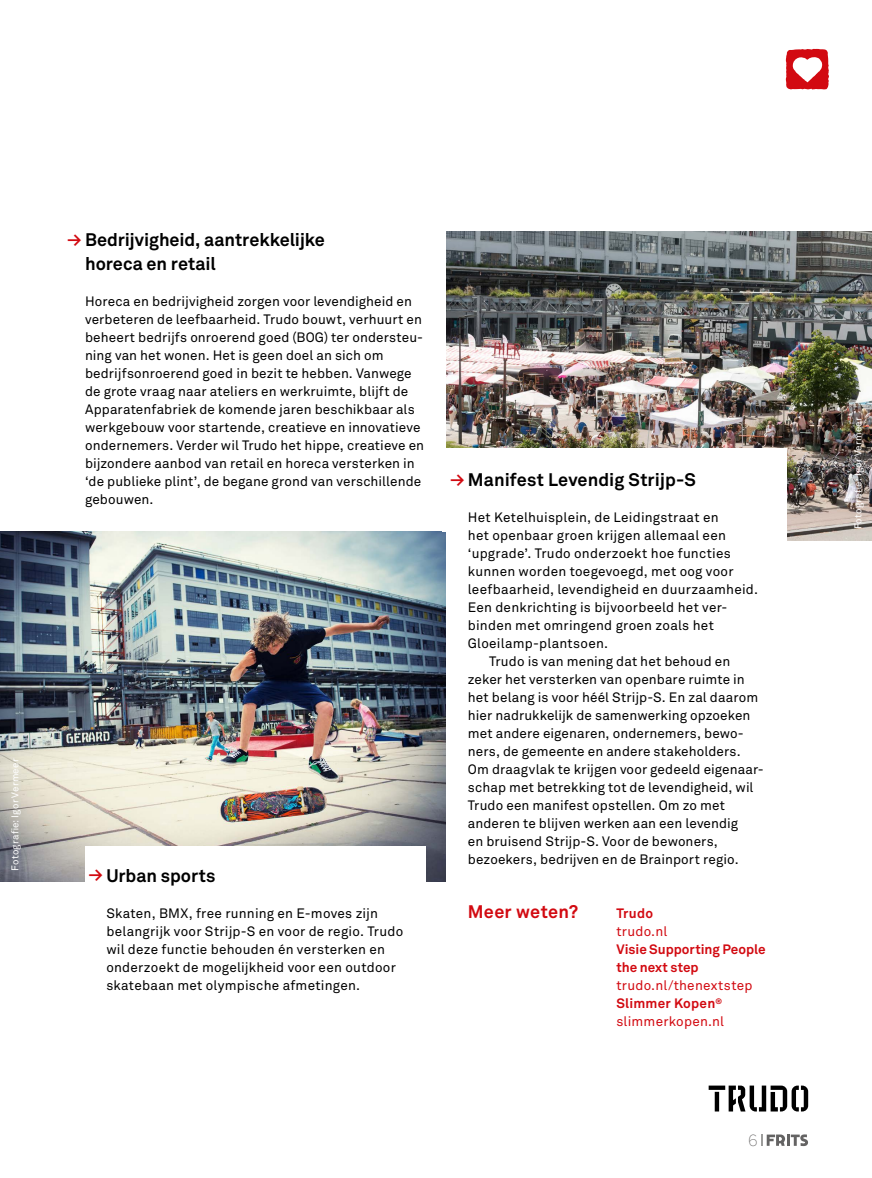
<style>
.page{position:relative;width:872px;height:1178px;background:#fff}
.page>*{position:absolute;margin:0;border:0;box-sizing:border-box;transform-origin:0 0}
.t1{font:700 18px/24px "Akkurat Pro";color:#000}
.t2{font:700 18px "Akkurat Pro";letter-spacing:.015em;color:#d20a11}
.PAGINA_cijfer{font:100 16.95px "Proxima Nova T";color:#646363}
.t3{font:13.5px/18px "Akkurat Pro";letter-spacing:.01em;color:#000}
.t4{font:13.5px/18px "Akkurat Pro";letter-spacing:.015em;color:#d20a11}
.t5{font:700 13.5px "Akkurat Pro";color:#d20a11}
.t6{font:700 13.5px "Akkurat Pro";letter-spacing:.02em;color:#d20a11}
.t7{font:9.75px "Akkurat Pro";letter-spacing:.02em;color:#fff}
.s1{color:#d20a11}
.s2{font-weight:700}
</style>
<div class="page">
<svg style="left:761px;top:1134px;width:47px;height:12px"></svg>
<img style="left:0;top:531px;width:446px;height:350px">
<img style="left:446px;top:232px;width:426px;height:308px">
<svg style="left:785px;top:49px;width:44px;height:40px"></svg>
<div style="left:714px;top:1092px;width:5px;height:19px;background:#000"></div>
<div style="left:708px;top:1085px;width:17px;height:5px;background:#000"></div>
<svg style="left:728px;top:1085px;width:80px;height:26px"></svg>
<div style="left:85px;top:846px;width:340px;height:168px;background:#fff"></div>
<div style="left:446px;top:448px;width:341px;height:437px;background:#fff"></div>
<p class="t7" style="left:9px;top:871px;width:114px;rotate:-90deg">Fotografie: Igor Vermeer</p>
<p class="t1" style="left:85px;top:227px;width:241px;text-indent:-18px"><span class="s1">→</span> Bedrijvigheid, aantrekkelijke horeca en retail</p>
<p class="t3" style="left:85px;top:292px;width:340px">Horeca en bedrijvigheid zorgen voor levendigheid en verbeteren de leefbaarheid. Trudo bouwt, verhuurt en beheert bedrijfs onroerend goed (BOG) ter ondersteu&shy;ning van het wonen. Het is geen doel an sich om bedrijfsonroerend goed in bezit te hebben. Vanwege de grote vraag naar ateliers en werkruimte, blijft de Apparatenfabriek de komende jaren beschikbaar als werkgebouw voor startende, creatieve en innovatieve ondernemers. Verder wil Trudo het hippe, creatieve en bijzondere aanbod van retail en horeca versterken in ‘de publieke plint’, de begane grond van verschillende gebouwen.</p>
<p class="t1" style="left:88px;top:863px;width:128px"><span class="s1">→</span> Urban sports</p>
<p class="t3" style="left:106px;top:904px;width:298px">Skaten, BMX, free running en E-moves zijn belangrijk voor Strijp-S en voor de regio. Trudo wil deze functie behouden én versterken en onderzoekt de mogelijkheid voor een outdoor skatebaan met olympische afmetingen.</p>
<p class="t1" style="left:450px;top:467px;width:247px"><span class="s1">→</span> Manifest Levendig Strijp-S</p>
<p class="t3" style="left:468px;top:508px;width:291px">Het Ketelhuisplein, de Leidingstraat en<br>het openbaar groen krijgen allemaal een ‘upgrade’. Trudo onderzoekt hoe functies kunnen worden toegevoegd, met oog voor leefbaarheid, levendigheid en duurzaamheid.<br>Een denkrichting is bijvoorbeeld het ver&shy;binden met omringend groen zoals het Gloeilamp-plantsoen.</p>
<p class="t3" style="left:468px;top:652px;width:297px;text-indent:21px">Trudo is van mening dat het behoud en zeker het versterken van openbare ruimte in het belang is voor héél Strijp-S. En zal daarom hier nadrukkelijk de samenwerking opzoeken met andere eigenaren, ondernemers, bewo&shy;ners, de gemeente en andere stakeholders.<br>Om draagvlak te krijgen voor gedeeld eigenaar&shy;schap met betrekking tot de levendigheid, wil Trudo een manifest opstellen. Om zo met anderen te blijven werken aan een levendig<br>en bruisend Strijp-S. Voor de bewoners, bezoekers, bedrijven en de Brainport regio.</p>
<p class="t2" style="left:468px;top:901px;width:112px">Meer weten?</p>
<p class="t4" style="left:616px;top:904px;width:52px"><span class="s2">Trudo </span>trudo.nl</p>
<p class="t5" style="left:616px;top:941px;width:151px">Visie Supporting People</p>
<p class="t4" style="left:616px;top:958px;width:138px"><span class="s2">the next step </span>trudo.nl/thenextstep</p>
<p class="t6" style="left:616px;top:995px;width:107px">Slimmer Kopen<sup>®</sup></p>
<p class="t4" style="left:616px;top:1012px;width:109px">slimmerkopen.nl</p>
<p class="PAGINA_cijfer" style="left:748px;top:1127px;width:11px">6</p>
<p class="t7" style="left:852px;top:529px;width:114px;rotate:-90deg">Fotografie: Igor Vermeer</p>
</div>
